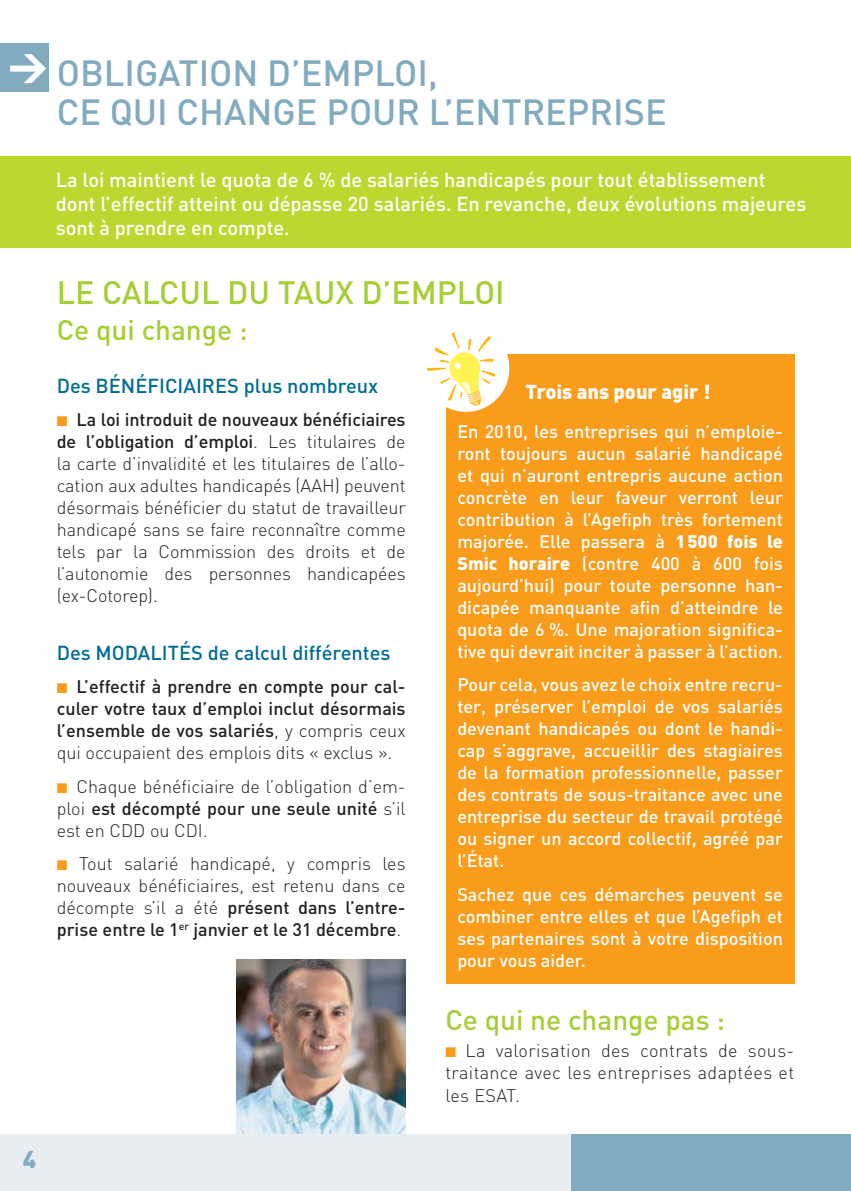
<style>
.page{position:relative;width:851px;height:1191px;background:#fff}
.page>*{position:absolute;margin:0;border:0;box-sizing:border-box;transform-origin:0 0}
.t1{font:900 38.6px "DIN";color:#fff}
.t2{font:500 36px/39px "DIN";color:#82abc0}
.t3{font:500 32px "DIN";color:#a6ce38}
.t4{font:500 28px "DIN";color:#a6ce38}
.t5{font:900 24px "DIN";color:#82abc0}
.t6{font:500 20px/24px "DIN";color:#fff}
.t7{font:500 20px "DIN";color:#006d92}
.t8{font:900 20px "DIN";color:#fff}
.t9{font:500 18px/22px "DIN";color:#fff;text-align:justify}
.t10{font:300 18px/22px "DIN";color:#231f20;text-align:justify}
.t11{font:500 18px/22px "DIN";color:#231f20;text-align:justify}
.s1{color:#f99c1c}
.s2{font-weight:500}
.s3{font-weight:300}
.s4{font-weight:900}
</style>
<div class="page">
<img style="left:236px;top:959px;width:169px;height:175px">
<div style="left:0;top:157px;width:850px;height:91px;background:#bed630"></div>
<div style="left:0;top:1134px;width:850px;height:57px;background:#e8edf0"></div>
<div style="left:0;top:44px;width:48px;height:48px;background:#82abc0"></div>
<div style="left:571px;top:1134px;width:279px;height:57px;background:#82abc0"></div>
<div style="left:446px;top:355px;width:348px;height:629px;background:#f99c1c"></div>
<div style="left:422px;top:325px;width:87px;height:87px;background:#fff;border-radius:50%"></div>
<svg style="left:426px;top:332px;width:68px;height:73px"></svg>
<div style="left:454px;top:362px;width:7px;height:7px;background:#fff;border-radius:3px"></div>
<h1 class="t1" style="left:8px;top:49px;width:41px">&gt;</h1>
<h2 class="t2" style="left:57px;top:56px;width:611px">OBLIGATION D’EMPLOI,<br>CE QUI CHANGE POUR L’ENTREPRISE</h2>
<p class="t6" style="left:56px;top:169px;width:752px">La loi maintient le quota de 6 % de salariés handicapés pour tout établissement dont l’effectif atteint ou dépasse 20 salariés. En revanche, deux évolutions majeures sont à prendre en compte.</p>
<h3 class="t3" style="left:57px;top:279px;width:449px">LE CALCUL DU TAUX D’EMPLOI</h3>
<h3 class="t4" style="left:57px;top:317px;width:192px">Ce qui change :</h3>
<p class="t7" style="left:57px;top:377px;width:323px">Des BÉNÉFICIAIRES plus nombreux</p>
<p class="t10" style="left:57px;top:411px;width:350px"><span class="s1">■</span> <span class="s2">La loi introduit de nouveaux bénéficiaires de l’obligation d’emploi</span>. Les titulaires de la carte d’invalidité et les titulaires de l’allo&shy;cation aux adultes handicapés (AAH) peuvent désormais bénéficier du statut de travailleur handicapé sans se faire reconnaître comme tels par la Commission des droits et de l’autonomie des personnes handicapées (ex-Cotorep).</p>
<p class="t7" style="left:57px;top:644px;width:335px">Des MODALITÉS de calcul différentes</p>
<p class="t11" style="left:57px;top:677px;width:350px"><span class="s1">■</span> L’effectif à prendre en compte pour cal&shy;culer votre taux d’emploi inclut désormais l’ensemble de vos salariés<span class="s3">, y compris ceux qui occupaient des emplois dits « exclus ».</span></p>
<p class="t10" style="left:57px;top:777px;width:350px"><span class="s1">■</span> Chaque bénéficiaire de l’obligation d’em&shy;ploi <span class="s2">est décompté pour une seule unité</span> s’il est en CDD ou CDI.</p>
<p class="t10" style="left:57px;top:854px;width:350px"><span class="s1">■</span> Tout salarié handicapé, y compris les nouveaux bénéficiaires, est retenu dans ce décompte s’il a été <span class="s2">présent dans l’entre&shy;prise entre le 1</span><sup>er</sup> <span class="s2">janvier et le 31 décembre</span>.</p>
<p class="t8" style="left:525px;top:383px;width:186px">Trois ans pour agir !</p>
<p class="t9" style="left:457px;top:421px;width:327px">En 2010, les entreprises qui n’emploie&shy;ront toujours aucun salarié handicapé et qui n’auront entrepris aucune action concrète en leur faveur verront leur contribution à l’Agefiph très fortement majorée. Elle passera à <span class="s4">1 500 fois le Smic horaire</span> (contre 400 à 600 fois aujourd’hui) pour toute personne han&shy;dicapée manquante afin d’atteindre le quota de 6 %. Une majoration significa&shy;tive qui devrait inciter à passer à l’action.</p>
<p class="t9" style="left:457px;top:675px;width:327px">Pour cela, vous avez le choix entre recru&shy;ter, préserver l’emploi de vos salariés devenant handicapés ou dont le handi&shy;cap s’aggrave, accueillir des stagiaires de la formation professionnelle, passer des contrats de sous-traitance avec une entreprise du secteur de travail protégé ou signer un accord collectif, agréé par l’État.</p>
<p class="t9" style="left:457px;top:884px;width:327px">Sachez que ces démarches peuvent se combiner entre elles et que l’Agefiph et ses partenaires sont à votre disposition pour vous aider.</p>
<h3 class="t4" style="left:445px;top:1007px;width:281px">Ce qui ne change pas :</h3>
<p class="t10" style="left:445px;top:1042px;width:350px"><span class="s1">■</span> La valorisation des contrats de sous&shy;traitance avec les entreprises adaptées et les ESAT.</p>
<h3 class="t5" style="left:23px;top:1148px;width:15px">4</h3>
</div>
